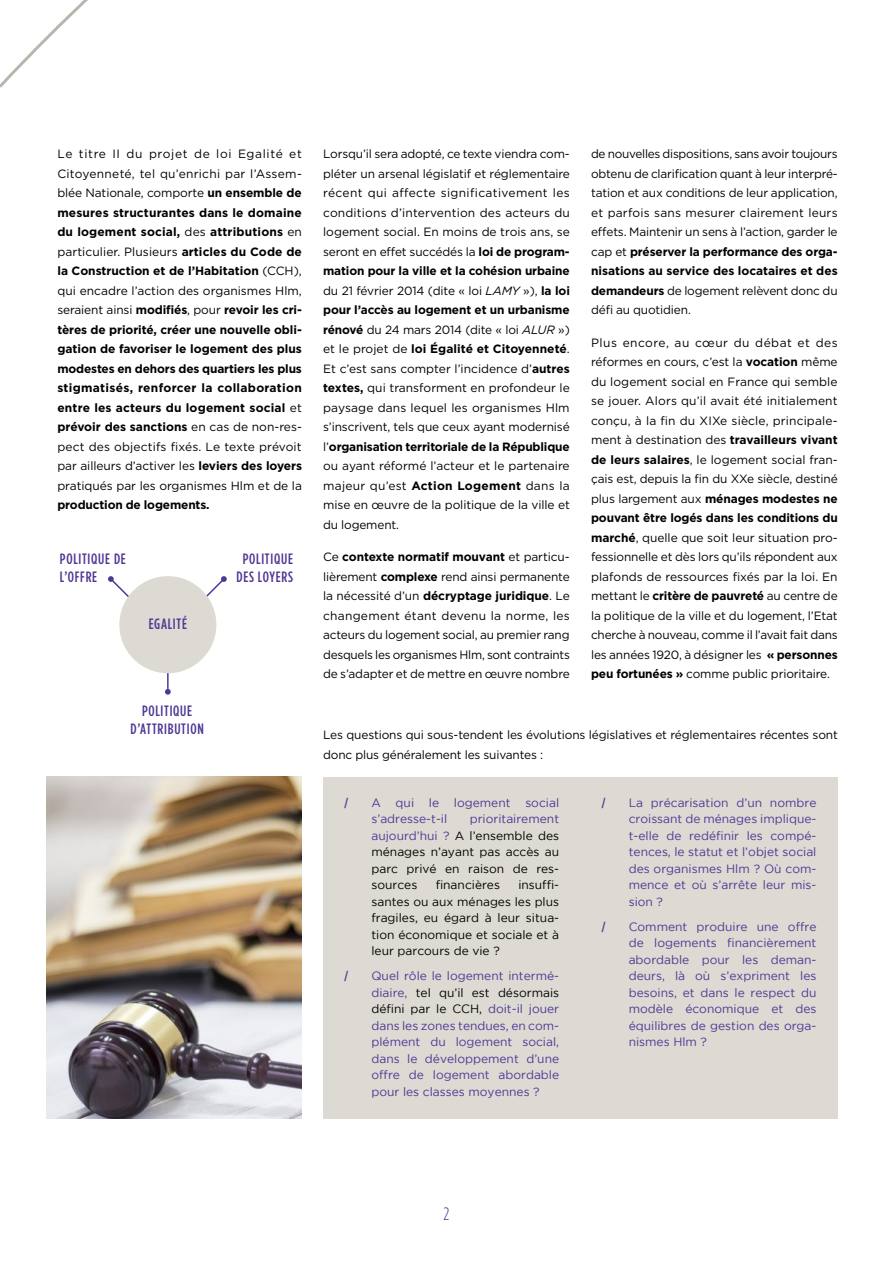
<style>
.page{position:relative;width:893px;height:1263px;background:#fff}
.page>*{position:absolute;margin:0;border:0;box-sizing:border-box;transform-origin:0 0}
.t1{font:300 18px "Gotham Condensed";color:#503795}
.t2{font:500 15px/18px "Gotham Condensed";letter-spacing:.05em;color:#503795;text-align:center}
.t3{font:12px/19.5px "Gotham";letter-spacing:-.01em;color:#000;text-align:justify}
.t4{font:700 12px/19.5px "Gotham";color:#000;text-align:justify}
.t5{font:12px/16.5px "Gotham";color:#503795;text-align:justify}
.t6{font:12px/16.5px "Gotham";color:#000;text-align:justify}
.t7{font:700 12px "Gotham Condensed";color:#503795}
.s1{font-weight:400}
.s2{font-weight:700}
.s3{font-style:italic}
.s4{color:#503795}
.s5{color:#000}
</style>
<div class="page">
<hr style="left:167px;top:635px;width:2px;height:54px;background:#503795">
<svg style="left:0;top:0;width:88px;height:88px"></svg>
<div style="left:323px;top:777px;width:515px;height:341px;background:#dcdad2"></div>
<div style="left:119px;top:576px;width:97px;height:97px;background:#dcdad2;border-radius:50%"></div>
<svg style="left:108px;top:576px;width:43px;height:44px"></svg>
<svg style="left:183px;top:576px;width:44px;height:42px"></svg>
<svg style="left:165px;top:689px;width:6px;height:6px"></svg>
<img style="left:47px;top:777px;width:255px;height:341px">
<p class="t4" style="left:57px;top:144px;width:246px"><span class="s1">Le titre II du projet de loi Egalité et Citoyenneté, tel qu’enrichi par l’Assem&shy;blée Nationale, comporte</span> un ensemble de mesures structurantes dans le domaine du logement social, <span class="s1">des</span> attributions <span class="s1">en particulier. Plusieurs</span> articles du Code de la Construction et de l’Habitation <span class="s1">(CCH), qui encadre l’action des organismes Hlm, seraient ainsi</span> modifiés<span class="s1">, pour</span> revoir les cri&shy;tères de priorité, créer une nouvelle obli&shy;gation de favoriser le logement des plus modestes en dehors des quartiers les plus stigmatisés, renforcer la collaboration entre les acteurs du logement social <span class="s1">et </span>prévoir des sanctions <span class="s1">en cas de non-res&shy;pect des objectifs fixés. Le texte prévoit par ailleurs d’activer les</span> leviers des loyers <span class="s1">pratiqués par les organismes Hlm et de la</span></p>
<p class="t4" style="left:57px;top:495px;width:154px">production de logements.</p>
<p class="t2" style="left:60px;top:549px;width:67px;text-align:left">POLITIQUE DE<br>L’OFFRE</p>
<p class="t2" style="left:149px;top:614px;width:40px">EGALITÉ</p>
<p class="t2" style="left:130px;top:702px;width:75px">POLITIQUE<br>D’ATTRIBUTION</p>
<p class="t2" style="left:236px;top:549px;width:58px">POLITIQUE<br>DES LOYERS</p>
<p class="t3" style="left:323px;top:144px;width:248px">Lorsqu’il sera adopté, ce texte viendra com&shy;pléter un arsenal législatif et réglementaire récent qui affecte significativement les conditions d’intervention des acteurs du logement social. En moins de trois ans, se seront en effet succédés la <span class="s2">loi de program&shy;mation pour la ville et la cohésion urbaine </span>du 21 février 2014 (dite « loi <span class="s3">LAMY</span> »), <span class="s2">la loi pour l’accès au logement et un urbanisme rénové</span> du 24 mars 2014 (dite « loi <span class="s3">ALUR</span> ») et le projet de <span class="s2">loi Égalité et Citoyenneté</span>.<br>Et c’est sans compter l’incidence d’<span class="s2">autres textes,</span> qui transforment en profondeur le paysage dans lequel les organismes Hlm s’inscrivent, tels que ceux ayant modernisé l’<span class="s2">organisation territoriale de la République </span>ou ayant réformé l’acteur et le partenaire majeur qu’est <span class="s2">Action Logement</span> dans la mise en œuvre de la politique de la ville et du logement.</p>
<p class="t3" style="left:323px;top:547px;width:248px">Ce <span class="s2">contexte normatif mouvant</span> et particu&shy;lièrement <span class="s2">complexe</span> rend ainsi permanente la nécessité d’un <span class="s2">décryptage juridique</span>. Le changement étant devenu la norme, les acteurs du logement social, au premier rang desquels les organismes Hlm, sont contraints de s’adapter et de mettre en œuvre nombre</p>
<p class="t3" style="left:591px;top:144px;width:248px">de nouvelles dispositions, sans avoir toujours obtenu de clarification quant à leur interpré&shy;tation et aux conditions de leur application, et parfois sans mesurer clairement leurs effets. Maintenir un sens à l’action, garder le cap et <span class="s2">préserver la performance des orga&shy;nisations au service des locataires et des demandeurs</span> de logement relèvent donc du défi au quotidien.</p>
<p class="t3" style="left:591px;top:332px;width:248px">Plus encore, au cœur du débat et des réformes en cours, c’est la <span class="s2">vocation</span> même du logement social en France qui semble se jouer. Alors qu’il avait été initialement conçu, à la fin du XIXe siècle, principale&shy;ment à destination des <span class="s2">travailleurs vivant de leurs salaires</span>, le logement social fran&shy;çais est, depuis la fin du XXe siècle, destiné plus largement aux <span class="s2">ménages modestes ne pouvant être logés dans les conditions du marché</span>, quelle que soit leur situation pro&shy;fessionnelle et dès lors qu’ils répondent aux plafonds de ressources fixés par la loi. En mettant le <span class="s2">critère de pauvreté</span> au centre de la politique de la ville et du logement, l’Etat cherche à nouveau, comme il l’avait fait dans les années 1920, à désigner les <span class="s2">« personnes peu fortunées »</span> comme public prioritaire.</p>
<p class="t3" style="left:323px;top:725px;width:516px">Les questions qui sous-tendent les évolutions législatives et réglementaires récentes sont donc plus généralement les suivantes :</p>
<p class="t7" style="left:344px;top:795px;width:5px">/</p>
<p class="t5" style="left:371px;top:794px;width:189px">A qui le logement social s’adresse-t-il</p>
<p class="t6" style="left:371px;top:810px;width:189px;text-indent:98px"><span class="s4">prioritairement aujourd’hui ?</span> A l’ensemble des ménages n’ayant pas accès au parc privé en raison de res&shy;sources</p>
<p class="t6" style="left:436px;top:876px;width:66px">financières</p>
<p class="t6" style="left:371px;top:876px;width:189px;text-indent:147px">insuffi&shy;santes ou aux ménages les plus fragiles, eu égard à leur situa&shy;tion économique et sociale et à leur parcours de vie ?</p>
<p class="t7" style="left:344px;top:969px;width:5px">/</p>
<p class="t5" style="left:371px;top:967px;width:189px">Quel rôle le logement intermé&shy;diaire, <span class="s5">tel qu’il est désormais défini par le CCH,</span> doit-il jouer dans les zones tendues, en com&shy;plément du logement social, dans le développement d’une offre de logement abordable pour les classes moyennes ?</p>
<p class="t7" style="left:602px;top:795px;width:5px">/</p>
<p class="t5" style="left:629px;top:794px;width:189px">La précarisation d’un nombre croissant de ménages implique&shy;t-elle de redéfinir les compé&shy;tences, le statut et l’objet social des organismes Hlm ? Où com&shy;mence et où s’arrête leur mis&shy;sion ?</p>
<p class="t7" style="left:602px;top:919px;width:5px">/</p>
<p class="t5" style="left:629px;top:918px;width:189px">Comment produire une offre de logements financièrement abordable pour les deman&shy;deurs, là où s’expriment les besoins, et dans le respect du modèle économique et des équilibres de gestion des orga&shy;nismes Hlm ?</p>
<h1 class="t1" style="left:443px;top:1205px;width:7px">2</h1>
</div>
